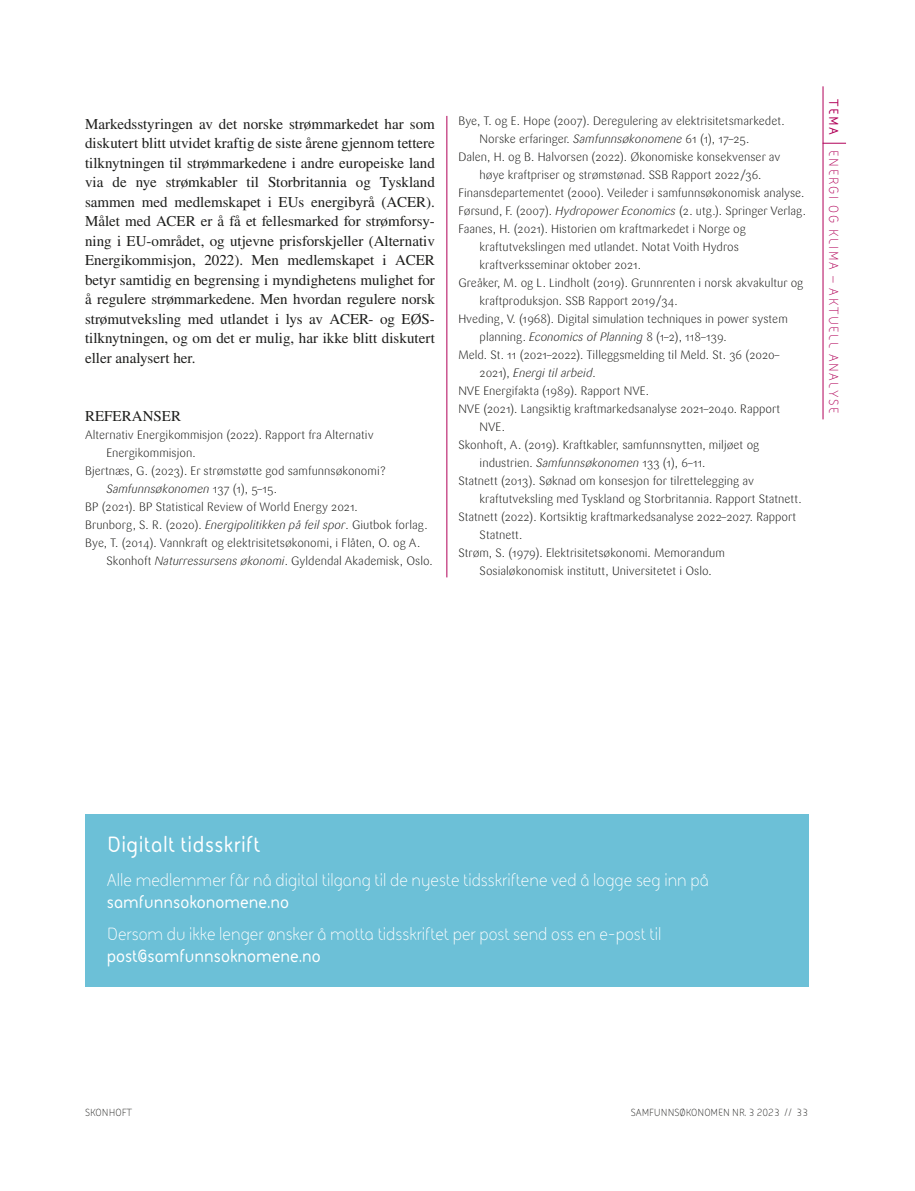
<style>
.page{position:relative;width:915px;height:1191px;background:#fff}
.page>*{position:absolute;margin:0;border:0;box-sizing:border-box;transform-origin:0 0}
.t1{font:700 22.5px "FS Sophie";letter-spacing:.02em;color:#fff}
.t2{font:18px "FS Sophie";color:#fff}
.t3{font:700 18px "FS Sophie";color:#fff}
.t4{font:15px/19.5px "STIX General";color:#1d1d1b;text-align:justify}
.t5{font:13.5px "FS Sophie";letter-spacing:.12em;color:#b10058}
.t6{font:300 12px "Sari OT";color:#1d1d1b}
.t7{font:italic 300 12px "Sari OT";color:#1d1d1b}
.t8{font:10.5px "FS Sophie";color:#1d1d1b}
.s1{font-style:normal}
.s2{font-style:italic}
.s3{font-weight:700}
</style>
<div class="page">
<hr style="left:446px;top:116px;width:1px;height:461px;background:#b10058">
<div style="left:86px;top:814px;width:722px;height:173px;background:#6cc0d7"></div>
<svg style="left:823px;top:143px;width:22px;height:1px"></svg>
<hr style="left:822px;top:86px;width:1px;height:333px;background:#b10058">
<p class="t4" style="left:85px;top:115px;width:351px">Markedsstyringen av det norske strømmarkedet har som diskutert blitt utvidet kraftig de siste årene gjennom tettere tilknytningen til strømmarkedene i andre europeiske land via de nye strømkabler til Storbritannia og Tyskland sammen med medlemskapet i EUs energibyrå (ACER).<br>Målet med ACER er å få et fellesmarked for strømforsy&shy;ning i EU-området, og utjevne prisforskjeller (Alternativ Energikommisjon, 2022). Men medlemskapet i ACER betyr samtidig en begrensing i myndighetens mulighet for å regulere strømmarkedene. Men hvordan regulere norsk strømutveksling med utlandet i lys av ACER- og EØS&shy;tilknytningen, og om det er mulig, har ikke blitt diskutert eller analysert her.</p>
<p class="t4" style="left:85px;top:407px;width:97px">REFERANSER</p>
<p class="t6" style="left:85px;top:427px;width:290px">Alternativ Energikommisjon (2022). Rapport fra Alternativ</p>
<p class="t6" style="left:106px;top:445px;width:91px">Energikommisjon.</p>
<p class="t6" style="left:85px;top:463px;width:302px">Bjertnæs, G. (2023). Er strømstøtte god samfunnsøkonomi?</p>
<p class="t7" style="left:106px;top:481px;width:172px">Samfunnsøkonomen <span class="s1">137 (1), 5–15.</span></p>
<p class="t6" style="left:85px;top:499px;width:274px">BP (2021). BP Statistical Review of World Energy 2021.</p>
<p class="t6" style="left:85px;top:517px;width:344px">Brunborg, S. R. (2020). <span class="s2">Energipolitikken på feil spor</span>. Giutbok forlag.</p>
<p class="t6" style="left:85px;top:535px;width:336px">Bye, T. (2014). Vannkraft og elektrisitetsøkonomi, i Flåten, O. og A.</p>
<p class="t6" style="left:106px;top:553px;width:328px">Skonhoft <span class="s2">Naturressursens økonomi</span>. Gyldendal Akademisk, Oslo.</p>
<p class="t6" style="left:458px;top:113px;width:327px">Bye, T. og E. Hope (2007). Deregulering av elektrisitetsmarkedet.</p>
<p class="t6" style="left:479px;top:131px;width:271px">Norske erfaringer. <span class="s2">Samfunnsøkonomene</span> 61 (1), 17–25.</p>
<p class="t6" style="left:458px;top:149px;width:323px">Dalen, H. og B. Halvorsen (2022). Økonomiske konsekvenser av</p>
<p class="t6" style="left:479px;top:167px;width:283px">høye kraftpriser og strømstønad. SSB Rapport 2022/36.</p>
<p class="t6" style="left:458px;top:185px;width:347px">Finansdepartementet (2000). Veileder i samfunnsøkonomisk analyse.</p>
<p class="t6" style="left:458px;top:203px;width:349px">Førsund, F. (2007). <span class="s2">Hydropower Economics</span> (2. utg.). Springer Verlag.</p>
<p class="t6" style="left:458px;top:221px;width:289px">Faanes, H. (2021). Historien om kraftmarkedet i Norge og</p>
<p class="t6" style="left:479px;top:239px;width:261px">kraftutvekslingen med utlandet. Notat Voith Hydros</p>
<p class="t6" style="left:479px;top:257px;width:163px">kraftverksseminar oktober 2021.</p>
<p class="t6" style="left:458px;top:275px;width:346px">Greåker, M. og L. Lindholt (2019). Grunnrenten i norsk akvakultur og</p>
<p class="t6" style="left:479px;top:293px;width:200px">kraftproduksjon. SSB Rapport 2019/34.</p>
<p class="t6" style="left:458px;top:311px;width:331px">Hveding, V. (1968). Digital simulation techniques in power system</p>
<p class="t6" style="left:479px;top:329px;width:249px">planning. <span class="s2">Economics of Planning</span> 8 (1–2), 118–139.</p>
<p class="t6" style="left:458px;top:347px;width:322px">Meld. St. 11 (2021–2022). Tilleggsmelding til Meld. St. 36 (2020–</p>
<p class="t7" style="left:479px;top:365px;width:118px"><span class="s1">2021),</span> Energi til arbeid<span class="s1">.</span></p>
<p class="t6" style="left:458px;top:383px;width:192px">NVE Energifakta (1989). Rapport NVE.</p>
<p class="t6" style="left:458px;top:401px;width:323px">NVE (2021). Langsiktig kraftmarkedsanalyse 2021–2040. Rapport</p>
<p class="t6" style="left:479px;top:419px;width:27px">NVE.</p>
<p class="t6" style="left:458px;top:437px;width:302px">Skonhoft, A. (2019). Kraftkabler, samfunnsnytten, miljøet og</p>
<p class="t6" style="left:479px;top:455px;width:227px">industrien. <span class="s2">Samfunnsøkonomen</span> 133 (1), 6–11.</p>
<p class="t6" style="left:458px;top:473px;width:297px">Statnett (2013). Søknad om konsesjon for tilrettelegging av</p>
<p class="t6" style="left:479px;top:491px;width:323px">kraftutveksling med Tyskland og Storbritannia. Rapport Statnett.</p>
<p class="t6" style="left:458px;top:509px;width:339px">Statnett (2022). Kortsiktig kraftmarkedsanalyse 2022–2027. Rapport</p>
<p class="t6" style="left:479px;top:527px;width:44px">Statnett.</p>
<p class="t6" style="left:458px;top:545px;width:268px">Strøm, S. (1979). Elektrisitetsøkonomi. Memorandum</p>
<p class="t6" style="left:479px;top:563px;width:234px">Sosialøkonomisk institutt, Universitetet i Oslo.</p>
<p class="t5" style="left:842px;top:99px;width:316px;rotate:90deg"><span class="s3">TEMA</span> ENERGI OG KLIMA – AKTUELL ANALYSE</p>
<h1 class="t1" style="left:107px;top:828px;width:155px">Digitalt tidsskrift</h1>
<h2 class="t2" style="left:107px;top:868px;width:603px">Alle medlemmer får nå digital tilgang til de nyeste tidsskriftene ved å logge seg inn på</h2>
<h2 class="t3" style="left:107px;top:889px;width:183px">samfunnsokonomene.no</h2>
<h2 class="t2" style="left:107px;top:922px;width:556px">Dersom du ikke lenger ønsker å motta tidsskriftet per post send oss en e-post til</h2>
<h2 class="t3" style="left:107px;top:943px;width:215px">post@samfunnsoknomene.no</h2>
<p class="t8" style="left:85px;top:1105px;width:12px">Skonhoft</p>
<p class="t8" style="left:630px;top:1106px;width:179px">SAMFUNNSØKONOMEN NR. 3 2023 // 33</p>
</div>
